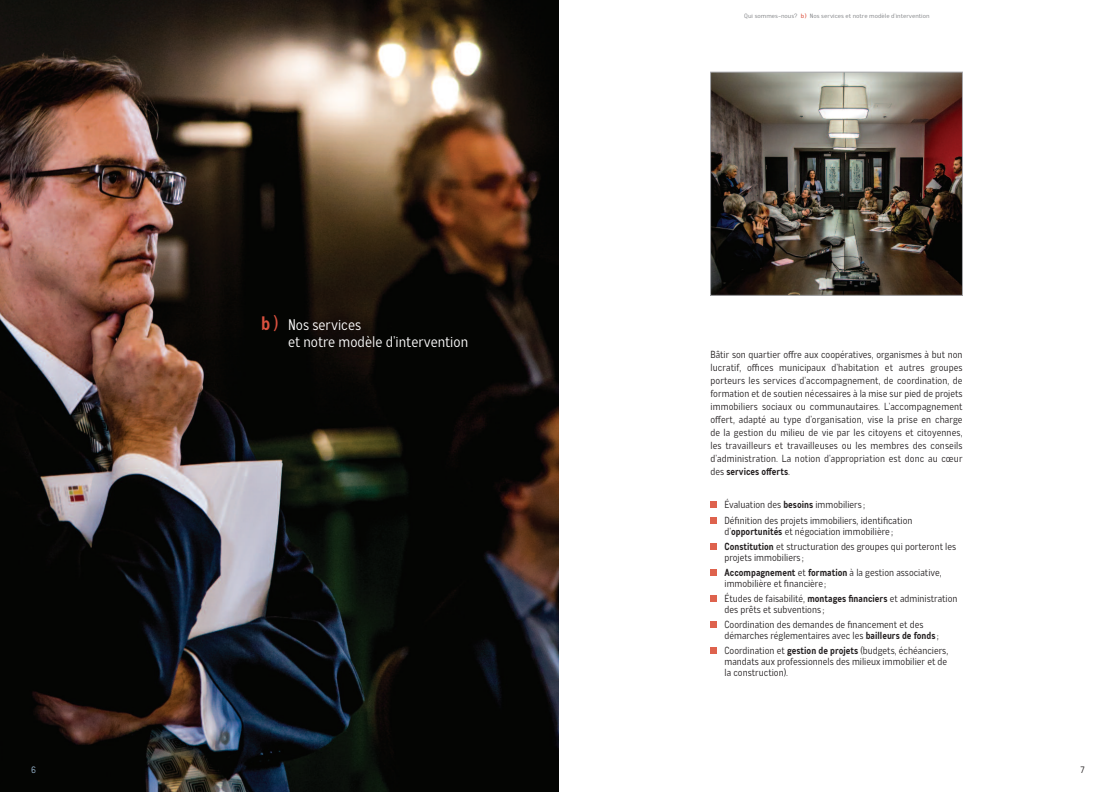
<style>
.page{position:relative;width:1116px;height:792px;background:#fff}
.page>*{position:absolute;margin:0;border:0;box-sizing:border-box;transform-origin:0 0}
.t1{font:300 15px/17px "CA Cula";color:#fff}
.t2{font:300 10px/13px "CA Cula";color:#231f20}
.t3{font:300 9px "CA Cula";color:#231f20}
.t4{font:300 9px "CA Cula";color:#98b4cd}
.t5{font:300 6.1px "CA Cula";color:#808285;scale:1.16 1}
.s1{font-weight:700;font-size:19px;color:#db513f}
.s2{font-weight:400;font-size:19px;color:#db513f}
.s3{font-weight:400;color:#db513f}
.s4{font-weight:700}
</style>
<div class="page">
<img style="left:0;top:0;width:558px;height:792px">
<img style="left:712px;top:74px;width:249px;height:220px">
<div style="left:710px;top:72px;width:253px;height:224px;border:1px solid #a8a9ad"></div>
<div style="left:710px;top:501px;width:7px;height:6px;background:#de624d"></div>
<div style="left:710px;top:517px;width:7px;height:6px;background:#de624d"></div>
<div style="left:710px;top:543px;width:7px;height:6px;background:#de624d"></div>
<div style="left:710px;top:570px;width:7px;height:6px;background:#de624d"></div>
<div style="left:710px;top:595px;width:7px;height:6px;background:#de624d"></div>
<div style="left:710px;top:621px;width:7px;height:6px;background:#de624d"></div>
<div style="left:710px;top:647px;width:7px;height:6px;background:#de624d"></div>
<p class="t4" style="left:31px;top:767px;width:6px">6</p>
<h1 class="t1" style="left:288px;top:318px;width:182px;text-indent:-27px"><span class="s1">b</span> <span class="s2">)</span> Nos services<br>et notre modèle d’intervention</h1>
<p class="t5" style="left:744px;top:14px;width:161px">Qui sommes-nous? <span class="s3">b)</span> Nos services et notre modèle d’intervention</p>
<p class="t2" style="left:710px;top:349px;width:254px;text-align:justify">Bâtir son quartier offre aux coopératives, organismes à but non lucratif, offices municipaux d’habitation et autres groupes porteurs les services d’accompagnement, de coordination, de formation et de soutien nécessaires à la mise sur pied de projets immobiliers sociaux ou communautaires. L’accompagnement offert, adapté au type d’organisation, vise la prise en charge de la gestion du milieu de vie par les citoyens et citoyennes, les travailleurs et travailleuses ou les membres des conseils d’administration. La notion d’appropriation est donc au cœur des <span class="s4">services offerts</span>.</p>
<p class="t2" style="left:725px;top:497px;width:189px;line-height:16px">Évaluation des <span class="s4">besoins</span> immobiliers ;<br>Définition des projets immobiliers, identification</p>
<p class="t2" style="left:725px;top:525px;width:233px;line-height:15px">d’<span class="s4">opportunités</span> et négociation immobilière ;<br><span class="s4">Constitution</span> et structuration des groupes qui porteront les</p>
<p class="t2" style="left:725px;top:551px;width:219px;line-height:15px">projets immobiliers ;<br><span class="s4">Accompagnement</span> et <span class="s4">formation</span> à la gestion associative,</p>
<p class="t2" style="left:725px;top:577px;width:235px;line-height:15px">immobilière et financière ;<br>Études de faisabilité, <span class="s4">montages financiers</span> et administration</p>
<p class="t2" style="left:725px;top:603px;width:200px;line-height:15px">des prêts et subventions ;<br>Coordination des demandes de financement et des</p>
<p class="t2" style="left:725px;top:629px;width:225px;line-height:15px">démarches réglementaires avec les <span class="s4">bailleurs de fonds</span> ;<br>Coordination et <span class="s4">gestion de projets</span> (budgets, échéanciers,</p>
<p class="t2" style="left:725px;top:657px;width:224px;line-height:11px">mandats aux professionnels des milieux immobilier et de la construction).</p>
<p class="t3" style="left:1080px;top:767px;width:6px">7</p>
</div>
